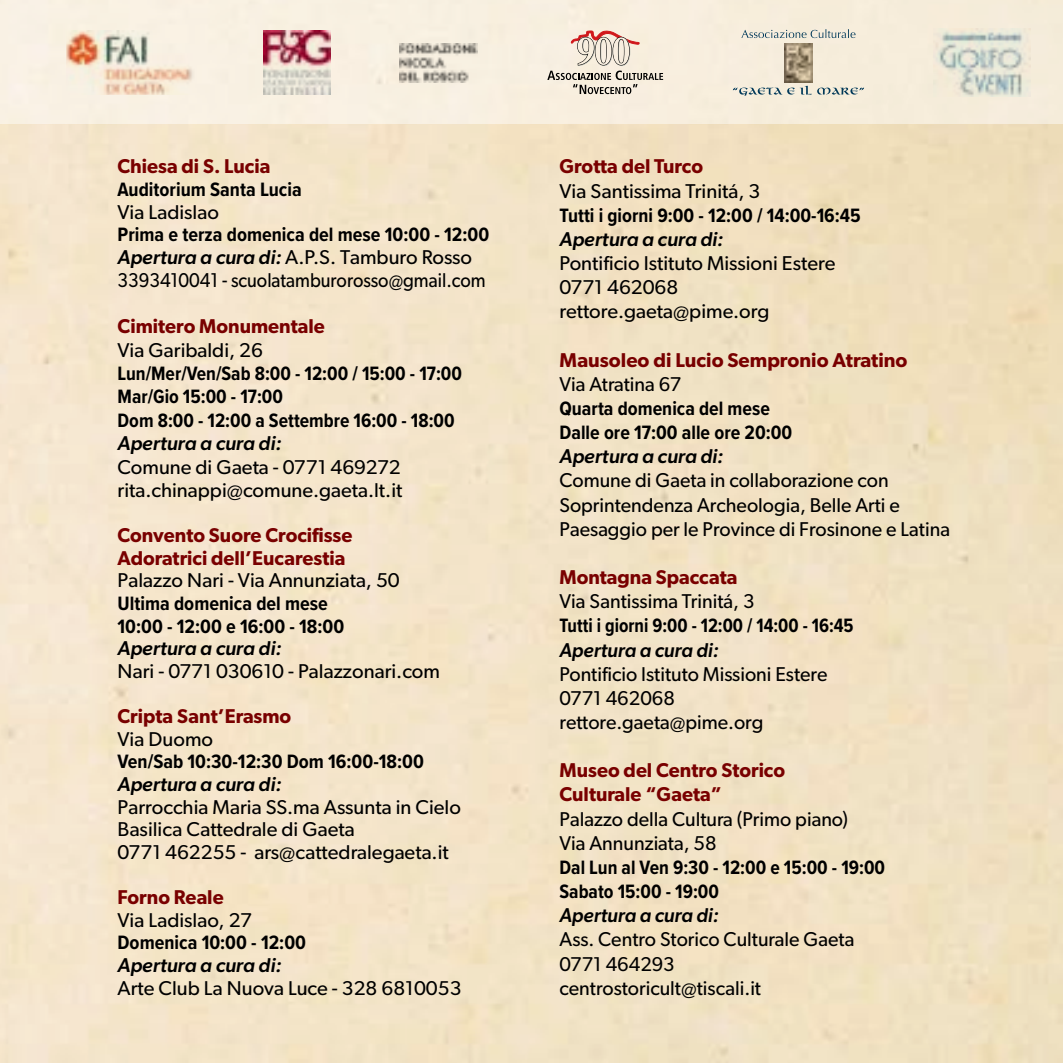
<style>
.page{position:relative;width:1063px;height:1063px;background:#fff}
.page>*{position:absolute;margin:0;border:0;box-sizing:border-box;transform-origin:0 0}
.t1{font:20px/24.2px "Gibson";color:#000}
.t2{font:700 20px/23.2px "Proxima Nova Cond";color:#000}
.t3{font:600 20px/22.8px "Gibson";color:#790000}
.t4{font:italic 500 20px "Gibson";color:#000}
.t5{font:700 20px "Proxima Nova Cond";color:#000;scale:.95 1}
.s1{font-weight:500;font-style:italic}
</style>
<div class="page">
<div style="left:0;top:0;width:1063px;height:123px;background:#f8efe0"></div>
<svg style="left:547px;top:30px;width:116px;height:64px"></svg>
<img style="left:784px;top:43px;width:29px;height:39px">
<svg style="left:741px;top:29px;width:115px;height:9px"></svg>
<svg style="left:733px;top:86px;width:131px;height:10px"></svg>
<img style="left:934px;top:29px;width:96px;height:68px">
<img style="left:264px;top:31px;width:66px;height:64px">
<img style="left:67px;top:30px;width:125px;height:65px">
<img style="left:400px;top:44px;width:78px;height:39px">
<p class="t3" style="left:118px;top:155px;width:154px">Chiesa di S. Lucia</p>
<p class="t2" style="left:118px;top:177px;width:186px">Auditorium Santa Lucia</p>
<p class="t1" style="left:118px;top:199px;width:103px">Via Ladislao</p>
<p class="t2" style="left:118px;top:223px;width:373px">Prima e terza domenica del mese 10:00 - 12:00</p>
<p class="t1" style="left:118px;top:246px;width:370px;line-height:22.5px"><span class="s1">Apertura a cura di:</span> A.P.S. Tamburo Rosso<br>3393410041 - scuolatamburorosso@gmail.com</p>
<p class="t3" style="left:118px;top:315px;width:209px">Cimitero Monumentale</p>
<p class="t1" style="left:118px;top:337px;width:147px">Via Garibaldi, 26</p>
<p class="t2" style="left:118px;top:361px;width:346px">Lun/Mer/Ven/Sab 8:00 - 12:00 / 15:00 - 17:00<br>Mar/Gio 15:00 - 17:00<br>Dom 8:00 - 12:00 a Settembre 16:00 - 18:00</p>
<p class="t4" style="left:118px;top:431px;width:165px">Apertura a cura di:</p>
<p class="t1" style="left:118px;top:455px;width:286px;line-height:23.2px">Comune di Gaeta - 0771 469272 rita.chinappi@comune.gaeta.lt.it</p>
<p class="t3" style="left:118px;top:523px;width:236px">Convento Suore Crocifisse<br>Adoratrici dell’Eucarestia</p>
<p class="t1" style="left:118px;top:568px;width:284px">Palazzo Nari - Via Annunziata, 50</p>
<p class="t2" style="left:118px;top:592px;width:228px">Ultima domenica del mese<br>10:00 - 12:00 e 16:00 - 18:00</p>
<p class="t4" style="left:118px;top:636px;width:165px">Apertura a cura di:</p>
<p class="t1" style="left:118px;top:659px;width:324px">Nari - 0771 030610 - Palazzonari.com</p>
<p class="t3" style="left:118px;top:704px;width:175px">Cripta Sant’Erasmo</p>
<p class="t1" style="left:118px;top:726px;width:97px">Via Duomo</p>
<p class="t2" style="left:118px;top:750px;width:308px">Ven/Sab 10:30-12:30 Dom 16:00-18:00</p>
<p class="t4" style="left:118px;top:772px;width:165px">Apertura a cura di:</p>
<p class="t1" style="left:118px;top:795px;width:345px;line-height:22.8px">Parrocchia Maria SS.ma Assunta in Cielo<br>Basilica Cattedrale di Gaeta<br>0771 462255 - ars@cattedralegaeta.it</p>
<p class="t3" style="left:118px;top:885px;width:108px">Forno Reale</p>
<p class="t1" style="left:118px;top:907px;width:136px">Via Ladislao, 27</p>
<p class="t2" style="left:118px;top:931px;width:190px">Domenica 10:00 - 12:00</p>
<p class="t4" style="left:118px;top:953px;width:165px">Apertura a cura di:</p>
<p class="t1" style="left:118px;top:975px;width:346px">Arte Club La Nuova Luce - 328 6810053</p>
<p class="t3" style="left:560px;top:155px;width:145px">Grotta del Turco</p>
<p class="t1" style="left:560px;top:178px;width:202px">Via Santissima Trinitá, 3</p>
<p class="t2" style="left:560px;top:203px;width:303px">Tutti i giorni 9:00 - 12:00 / 14:00-16:45</p>
<p class="t4" style="left:560px;top:227px;width:165px">Apertura a cura di:</p>
<p class="t1" style="left:560px;top:251px;width:278px">Pontificio Istituto Missioni Estere<br>0771 462068 rettore.gaeta@pime.org</p>
<p class="t3" style="left:560px;top:348px;width:350px">Mausoleo di Lucio Sempronio Atratino</p>
<p class="t1" style="left:560px;top:372px;width:123px">Via Atratina 67</p>
<p class="t2" style="left:560px;top:396px;width:234px;line-height:24.2px">Quarta domenica del mese<br>Dalle ore 17:00 alle ore 20:00</p>
<p class="t4" style="left:560px;top:444px;width:165px">Apertura a cura di:</p>
<p class="t1" style="left:560px;top:468px;width:392px">Comune di Gaeta in collaborazione con<br>Soprintendenza Archeologia, Belle Arti e<br>Paesaggio per le Province di Frosinone e Latina</p>
<p class="t3" style="left:560px;top:565px;width:179px">Montagna Spaccata</p>
<p class="t1" style="left:560px;top:589px;width:197px">Via Santissima Trinitá, 3</p>
<p class="t5" style="left:560px;top:611px;width:311px">Tutti i giorni 9:00 - 12:00 / 14:00 - 16:45</p>
<p class="t4" style="left:560px;top:638px;width:161px">Apertura a cura di:</p>
<p class="t1" style="left:560px;top:661px;width:269px">Pontificio Istituto Missioni Estere<br>0771 462068 rettore.gaeta@pime.org</p>
<p class="t3" style="left:560px;top:758px;width:227px;line-height:24.2px">Museo del Centro Storico<br>Culturale “Gaeta”</p>
<p class="t1" style="left:560px;top:806px;width:290px">Palazzo della Cultura (Primo piano)<br>Via Annunziata, 58</p>
<p class="t2" style="left:560px;top:855px;width:327px;line-height:24.2px">Dal Lun al Ven 9:30 - 12:00 e 15:00 - 19:00<br>Sabato 15:00 - 19:00</p>
<p class="t4" style="left:560px;top:903px;width:161px">Apertura a cura di:</p>
<p class="t1" style="left:560px;top:927px;width:296px">Ass. Centro Storico Culturale Gaeta<br>0771 464293 centrostoricult@tiscali.it</p>
</div>
